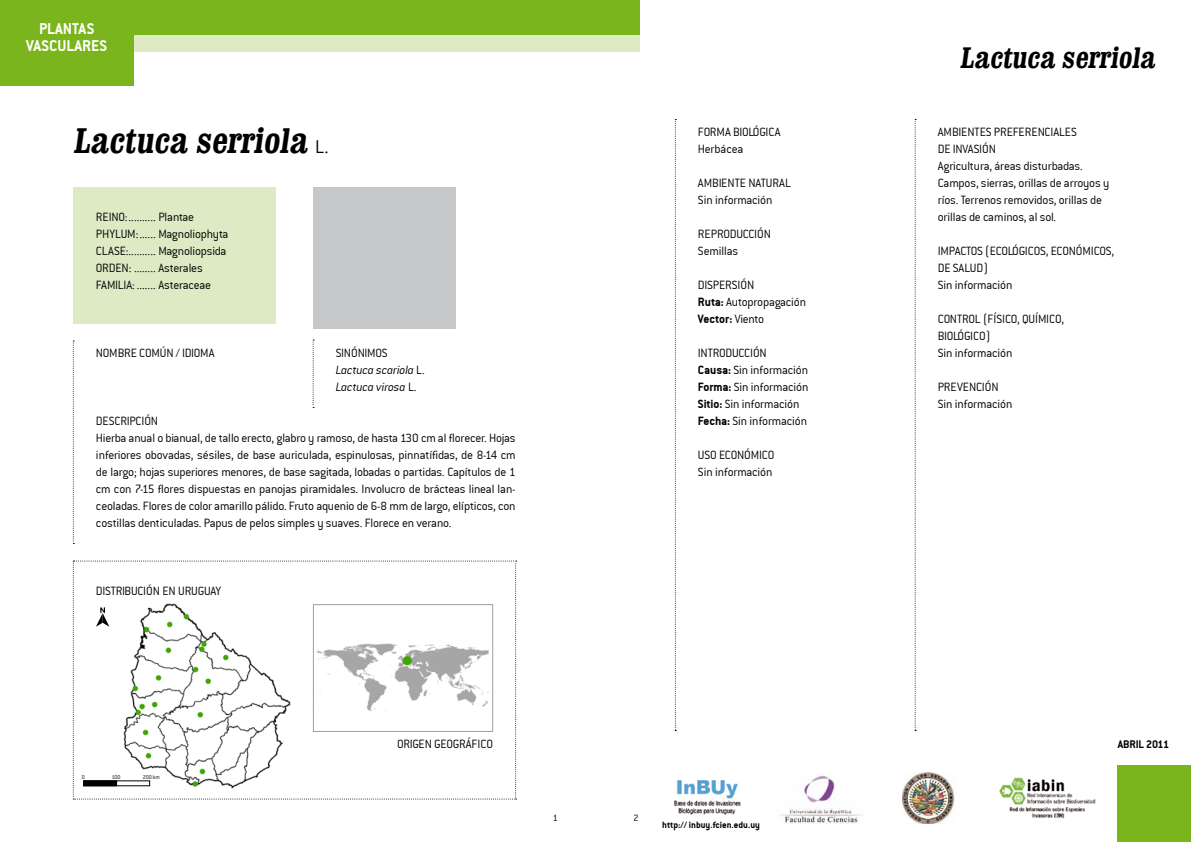
<style>
.page{position:relative;width:1191px;height:842px;background:#fff}
.page>*{position:absolute;margin:0;border:0;box-sizing:border-box;transform-origin:0 0}
.t1{font:700 condensed 36px "Clarendon";color:#000}
.t2{font:700 condensed 30px "Clarendon";color:#000}
.t3{font:17px/17px "Conduit ITCTT Bold";color:#fff;text-align:center}
.t4{font:13px/17px "Conduit ITCTT Light";letter-spacing:-.015em;color:#000}
.t5{font:italic 13px/17px "Conduit ITCTT Light";letter-spacing:-.015em;color:#000}
.t6{font:13px "Conduit ITCTT Bold";color:#000}
.t7{font:12px "Conduit ITCTT Bold";letter-spacing:-.01em;color:#000}
.t8{font:10px "Conduit ITCTT Bold";color:#000}
.t9{font:10px "Conduit ITCTT Light";color:#000}
.t10{font:6px "Conduit ITCTT Light";color:#000}
.s1{font-family:"Conduit ITCTT Light";font-weight:400;font-stretch:normal;font-size:20px}
.s2{font-style:normal}
.s3{font-family:"Conduit ITCTT Bold"}
.s4{font-family:"Conduit ITCTT Light"}
</style>
<div class="page">
<div style="left:73px;top:187px;width:203px;height:136px;background:#ddeac4"></div>
<div style="left:0;top:34px;width:639px;height:17px;background:#ddeac4"></div>
<div style="left:0;top:0;width:639px;height:34px;background:#7ab51d"></div>
<div style="left:0;top:0;width:133px;height:85px;background:#7ab51d"></div>
<div style="left:1117px;top:765px;width:74px;height:77px;background:#7ab51d"></div>
<svg style="left:73px;top:340px;width:1px;height:204px"></svg>
<svg style="left:313px;top:340px;width:1px;height:68px"></svg>
<img style="left:674px;top:780px;width:67px;height:35px">
<img style="left:902px;top:773px;width:53px;height:51px">
<img style="left:780px;top:775px;width:83px;height:48px">
<img style="left:999px;top:778px;width:96px;height:41px">
<svg style="left:675px;top:119px;width:1px;height:612px"></svg>
<svg style="left:914px;top:119px;width:2px;height:612px"></svg>
<svg style="left:73px;top:561px;width:443px;height:238px"></svg>
<div style="left:83px;top:780px;width:34px;height:6px;background:#000"></div>
<div style="left:83px;top:780px;width:67px;height:6px;border:1px solid #000"></div>
<div style="left:314px;top:187px;width:142px;height:141px;background:#c6c7c8"></div>
<h3 class="t3" style="left:26px;top:20px;width:82px">PLANTAS<br>VASCULARES</h3>
<h1 class="t1" style="left:73px;top:118px;width:257px">Lactuca serriola <span class="s1">L .</span></h1>
<p class="t4" style="left:96px;top:208px;width:134px">REINO:.......... Plantae<br>PHYLUM:...... Magnoliophyta<br>CLASE:.......... Magnoliopsida<br>ORDEN: ........ Asterales<br>FAMILIA: ....... Asteraceae</p>
<p class="t4" style="left:96px;top:344px;width:120px">NOMBRE COMÚN / IDIOMA</p>
<p class="t5" style="left:336px;top:345px;width:91px"><span class="s2">SINÓNIMOS<br></span>Lactuca scariola <span class="s2">L.<br></span>Lactuca virosa <span class="s2">L.</span></p>
<p class="t4" style="left:96px;top:412px;width:421px">DESCRIPCIÓN<br>Hierba anual o bianual, de tallo erecto, glabro y ramoso, de hasta 130 cm al florecer. Hojas inferiores obovadas, sésiles, de base auriculada, espinulosas, pinnatífidas, de 8-14 cm de largo; hojas superiores menores, de base sagitada, lobadas o partidas. Capítulos de 1 cm con 7-15 flores dispuestas en panojas piramidales. Involucro de brácteas lineal lan&shy;ceoladas. Flores de color amarillo pálido. Fruto aquenio de 6-8 mm de largo, elípticos, con costillas denticuladas. Papus de pelos simples y suaves. Florece en verano.</p>
<p class="t4" style="left:96px;top:582px;width:127px">DISTRIBUCIÓN EN URUGUAY</p>
<p class="t4" style="left:698px;top:123px;width:84px">FORMA BIOlÓGICA<br>Herbácea</p>
<p class="t4" style="left:698px;top:174px;width:13px">Ambiente</p>
<p class="t4" style="left:698px;top:174px;width:76px;text-indent:50px">natural<br>Sin información</p>
<p class="t4" style="left:698px;top:225px;width:42px">Reproducción<br>Semillas</p>
<p class="t4" style="left:698px;top:276px;width:110px">Dispersión<br><span class="s3">Ruta:</span> Autopropagación</p>
<p class="t6" style="left:698px;top:311px;width:68px">Vector: <span class="s4">Viento</span></p>
<p class="t4" style="left:698px;top:344px;width:112px">Introducción<br><span class="s3">Causa:</span> Sin información<br><span class="s3">Forma:</span> Sin información<br><span class="s3">Sitio:</span> Sin información<br><span class="s3">Fecha:</span> Sin información</p>
<p class="t4" style="left:698px;top:446px;width:78px">USO ECONÓMICO<br>Sin información</p>
<p class="t10" style="left:82px;top:773px;width:5px">0</p>
<p class="t10" style="left:112px;top:773px;width:10px">100</p>
<p class="t10" style="left:143px;top:773px;width:19px">200 km</p>
<p class="t4" style="left:397px;top:735px;width:97px">ORIGEN GEOGRÁFICO</p>
<p class="t9" style="left:553px;top:812px;width:7px">1</p>
<p class="t9" style="left:633px;top:812px;width:7px">2</p>
<p class="t8" style="left:662px;top:819px;width:99px">http:// inbuy.fcien.edu.uy</p>
<h2 class="t2" style="left:960px;top:39px;width:202px">Lactuca serriola</h2>
<p class="t4" style="left:937px;top:124px;width:13px">Ambientes</p>
<p class="t4" style="left:994px;top:124px;width:7px">preferenciales</p>
<p class="t4" style="left:937px;top:141px;width:173px">de invasión<br>Agricultura, áreas disturbadas.<br>Campos, sierras, orillas de arroyos y ríos. Terrenos removidos, orillas de orillas de caminos, al sol.</p>
<p class="t4" style="left:937px;top:243px;width:10px">Impactos</p>
<p class="t4" style="left:985px;top:243px;width:12px">(ecológicos</p>
<p class="t4" style="left:1045px;top:243px;width:70px">, ECONÓMICOS,</p>
<p class="t4" style="left:937px;top:260px;width:76px">DE SALUD)<br>Sin información</p>
<p class="t4" style="left:937px;top:311px;width:13px">Control</p>
<p class="t4" style="left:983px;top:311px;width:62px">(físico, químico</p>
<p class="t4" style="left:1061px;top:311px;width:4px">,</p>
<p class="t4" style="left:937px;top:328px;width:7px">biológico</p>
<p class="t4" style="left:937px;top:328px;width:76px;text-indent:48px">)<br>Sin información</p>
<p class="t4" style="left:937px;top:379px;width:76px">Prevención<br>Sin información</p>
<p class="t7" style="left:1117px;top:737px;width:53px">ABRIL 2011</p>
</div>
